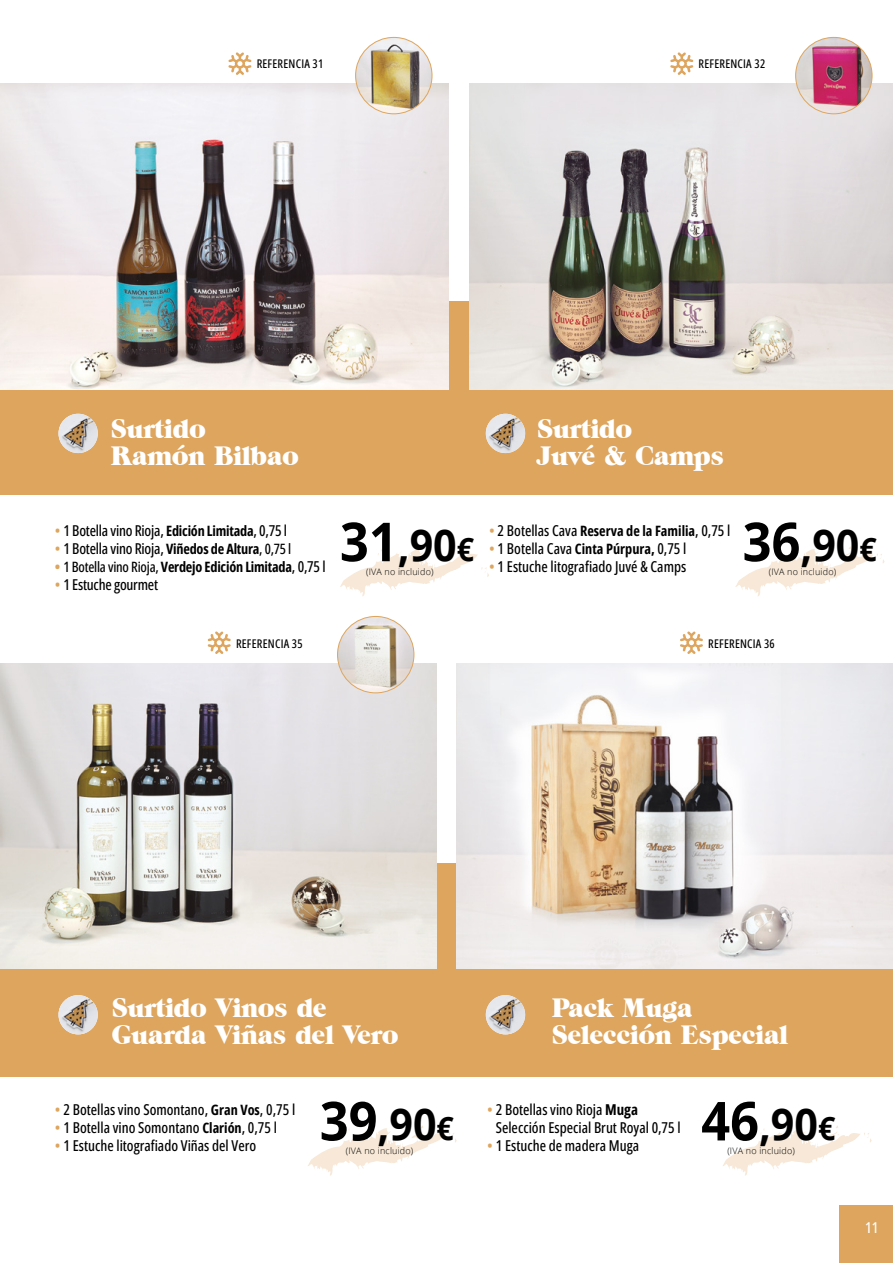
<style>
.page{position:relative;width:893px;height:1263px;background:#fff}
.page>*{position:absolute;margin:0;border:0;box-sizing:border-box;transform-origin:0 0}
.t1{font:700 53.85px "Open Sans";color:#000;scale:.94 1}
.t2{font:700 43.8px "Open Sans";color:#000;scale:.94 1}
.t3{font:27px/27px "Grouch IT Cby BT";letter-spacing:-.02em;color:#fff}
.t4{font:500 15px/18px "Open Sans Condensed";color:#000}
.t5{font:500 15px "Open Sans Condensed";color:#fff}
.t6{font:700 14.25px "Open Sans Condensed";letter-spacing:-.015em;color:#000}
.t7{font:500 12px "Open Sans Condensed";letter-spacing:.02em;color:#000}
.t8{font:300 9px "Open Sans";letter-spacing:.02em;color:#000}
.s1{color:#dda55e}
.s2{font-weight:700;font-size:14.25px}
.s3{font-size:14.25px}
.s4{font-weight:500}
.s5{font-weight:500;font-size:15px}
.s6{font-size:53.85px}
.s7{font-size:32.25px}
.s8{font-weight:700}
</style>
<div class="page">
<svg style="left:308px;top:1125px;width:149px;height:51px"></svg>
<svg style="left:723px;top:1125px;width:149px;height:51px"></svg>
<div style="left:840px;top:1205px;width:53px;height:58px;background:#dda55e"></div>
<div style="left:0;top:301px;width:893px;height:193px;background:#dda55e"></div>
<div style="left:0;top:863px;width:893px;height:213px;background:#dda55e"></div>
<img style="left:0;top:663px;width:436px;height:306px">
<img style="left:457px;top:663px;width:436px;height:306px">
<svg style="left:680px;top:631px;width:23px;height:23px"></svg>
<svg style="left:208px;top:631px;width:23px;height:23px"></svg>
<svg style="left:228px;top:52px;width:24px;height:23px"></svg>
<img style="left:0;top:84px;width:449px;height:305px">
<svg style="left:340px;top:549px;width:149px;height:47px"></svg>
<img style="left:356px;top:37px;width:76px;height:77px;border-radius:38px">
<div style="left:355px;top:37px;width:77px;height:77px;border:1px solid #dda55e;border-radius:50%"></div>
<img style="left:469px;top:84px;width:424px;height:305px">
<svg style="left:670px;top:52px;width:23px;height:23px"></svg>
<svg style="left:735px;top:546px;width:149px;height:50px"></svg>
<img style="left:796px;top:37px;width:76px;height:77px;border-radius:38px">
<div style="left:795px;top:37px;width:77px;height:77px;border:1px solid #dda55e;border-radius:50%"></div>
<img style="left:338px;top:616px;width:76px;height:77px;border-radius:38px">
<div style="left:337px;top:616px;width:77px;height:77px;border:1px solid #dda55e;border-radius:50%"></div>
<img style="left:58px;top:414px;width:40px;height:39px;border-radius:20px">
<svg style="left:64px;top:421px;width:21px;height:25px"></svg>
<img style="left:58px;top:995px;width:40px;height:39px;border-radius:20px">
<svg style="left:64px;top:1002px;width:21px;height:25px"></svg>
<img style="left:486px;top:414px;width:39px;height:39px;border-radius:20px">
<svg style="left:491px;top:421px;width:21px;height:25px"></svg>
<img style="left:486px;top:995px;width:39px;height:39px;border-radius:20px">
<svg style="left:491px;top:1002px;width:21px;height:25px"></svg>
<p class="t7" style="left:257px;top:56px;width:68px">REFERENCIA 31</p>
<p class="t7" style="left:699px;top:56px;width:68px">REFERENCIA 32</p>
<h3 class="t3" style="left:111px;top:414px;width:190px">Surtido<br>Ramón Bilbao</h3>
<h3 class="t3" style="left:537px;top:414px;width:189px">Surtido<br>Juvé &amp; Camps</h3>
<p class="t4" style="left:55px;top:521px;width:234px"><span class="s1">•</span> 1 Botella vino Rioja, <span class="s2">Edición Limitada</span>, 0,75 l</p>
<p class="t4" style="left:55px;top:539px;width:238px"><span class="s1">•</span> 1 Botella vino Rioja, <span class="s2">Viñedos de Altura</span><span class="s3">, 0,75 l</span></p>
<p class="t6" style="left:55px;top:557px;width:272px"><span class="s1">•</span> <span class="s4">1 Botella vino Rioja,</span> Verdejo Edición Limitada<span class="s5">, 0,75 l</span></p>
<p class="t4" style="left:55px;top:575px;width:105px"><span class="s1">•</span> 1 Estuche gourmet</p>
<h2 class="t2" style="left:340px;top:514px;width:144px"><span class="s6">31</span>,90<span class="s7">€</span></h2>
<p class="t8" style="left:366px;top:566px;width:69px">(IVA no incluido)</p>
<p class="t4" style="left:489px;top:521px;width:243px"><span class="s1">•</span> 2 Botellas Cava <span class="s2">Reserva de la Familia</span>, 0,75 l</p>
<p class="t4" style="left:489px;top:539px;width:199px"><span class="s1">•</span> 1 Botella Cava <span class="s2">Cinta Púrpura,</span> 0,75 l</p>
<p class="t4" style="left:489px;top:557px;width:199px"><span class="s1">•</span> 1 Estuche litografiado Juvé &amp; Camps</p>
<h2 class="t2" style="left:743px;top:514px;width:144px"><span class="s6">36</span>,90<span class="s7">€</span></h2>
<p class="t8" style="left:769px;top:566px;width:69px">(IVA no incluido)</p>
<p class="t7" style="left:236px;top:635px;width:68px">REFERENCIA 35</p>
<p class="t7" style="left:708px;top:635px;width:68px">REFERENCIA 36</p>
<h3 class="t3" style="left:112px;top:994px;width:288px">Surtido Vinos de<br>Guarda Viñas del Vero</h3>
<h3 class="t3" style="left:551px;top:994px;width:238px">Pack Muga<br>Selección Especial</h3>
<p class="t4" style="left:55px;top:1100px;width:242px"><span class="s1">•</span> 2 Botellas vino Somontano, <span class="s2">Gran Vos</span>, 0,75 l</p>
<p class="t4" style="left:55px;top:1118px;width:224px"><span class="s1">•</span> 1 Botella vino Somontano <span class="s2">Clarión</span>, 0,75 l</p>
<p class="t4" style="left:55px;top:1136px;width:203px"><span class="s1">•</span> 1 Estuche litografiado Viñas del Vero</p>
<h1 class="t1" style="left:320px;top:1083px;width:63px">39</h1>
<h2 class="t2" style="left:378px;top:1093px;width:83px">,90<span class="s7">€</span></h2>
<p class="t8" style="left:346px;top:1145px;width:69px">(IVA no incluido)</p>
<p class="t4" style="left:496px;top:1100px;width:186px;text-indent:-9px"><span class="s1">•</span> 2 Botellas vino Rioja <span class="s8">Muga<br></span>Selección Especial Brut Royal 0,75 l</p>
<p class="t4" style="left:487px;top:1136px;width:153px"><span class="s1">•</span> 1 Estuche de madera Muga</p>
<h2 class="t2" style="left:701px;top:1093px;width:144px"><span class="s6">46</span>,90<span class="s7">€</span></h2>
<p class="t8" style="left:727px;top:1145px;width:69px">(IVA no incluido)</p>
<p class="t5" style="left:865px;top:1217px;width:15px">11</p>
</div>
